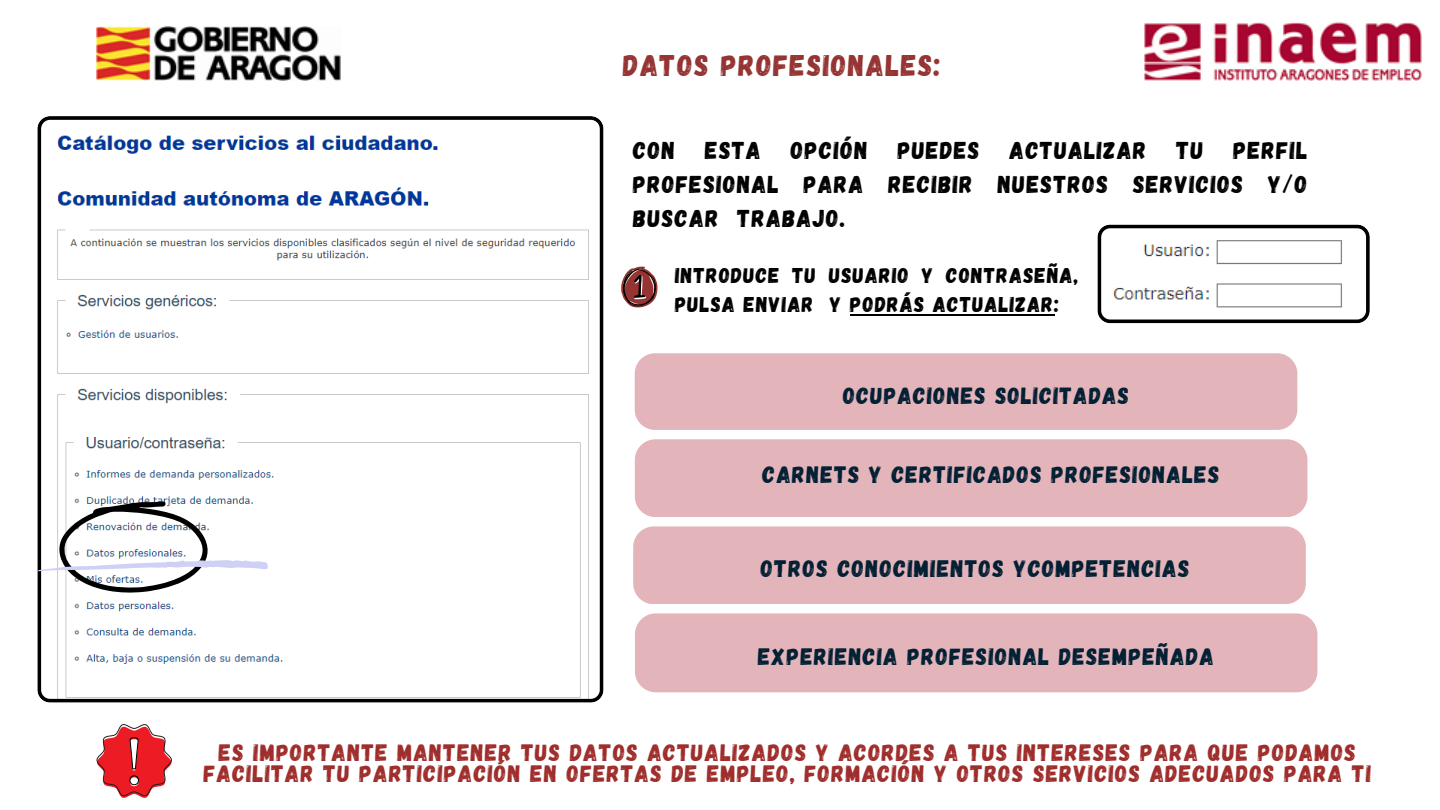
<style>
.page{position:relative;width:1440px;height:810px;background:#fff}
.page>*{position:absolute;margin:0;border:0;box-sizing:border-box;transform-origin:0 0}
.t1{font:29.8px "Gagalin";letter-spacing:.055em;color:#963333}
.t2{font:24.4px/33.8px "Gagalin";letter-spacing:.055em;color:#000;text-align:justify}
.t3{font:23.8px "Gagalin";letter-spacing:.055em;color:#022033}
.t4{font:23.7px/21.8px "Gagalin";letter-spacing:.055em;color:#9f2d2b;text-align:center}
.t5{font:23.7px "Gagalin";letter-spacing:.055em;color:#022033}
.t6{font:23.4px "Gagalin";letter-spacing:.055em;color:#022033}
.t7{font:21.4px/29.2px "Gagalin";letter-spacing:.055em;color:#000}
</style>
<div class="page">
<img style="left:97px;top:26px;width:244px;height:55px">
<img style="left:1144px;top:22px;width:277px;height:59px">
<div style="left:635px;top:353px;width:662px;height:77px;background:#e4b4bb"></div>
<div style="left:635px;top:439px;width:672px;height:78px;background:#e4b4bb"></div>
<div style="left:633px;top:526px;width:673px;height:78px;background:#e4b4bb"></div>
<div style="left:635px;top:613px;width:682px;height:79px;background:#e4b4bb"></div>
<svg style="left:97px;top:724px;width:75px;height:74px"></svg>
<svg style="left:37px;top:116px;width:567px;height:587px"></svg>
<svg style="left:1097px;top:225px;width:273px;height:98px"></svg>
<hr style="left:850px;top:314px;width:204px;height:1px;background:#000">
<svg style="left:621px;top:266px;width:37px;height:42px"></svg>
<svg style="left:38px;top:501px;width:230px;height:92px"></svg>
<h2 class="t1" style="left:623px;top:46px;width:319px">DATOS PROFESIONALES:</h2>
<p class="t2" style="left:633px;top:132px;width:676px">CON ESTA OPCIÓN PUEDES ACTUALIZAR TU PERFIL PROFESIONAL PARA RECIBIR NUESTROS SERVICIOS Y/O BUSCAR TRABAJO.</p>
<p class="t7" style="left:675px;top:260px;width:405px">INTRODUCE TU USUARIO Y CONTRASEÑA,<br>PULSA ENVIAR Y PODRÁS ACTUALIZAR:</p>
<p class="t6" style="left:843px;top:380px;width:287px">OCUPACIONES SOLICITADAS</p>
<p class="t5" style="left:763px;top:459px;width:458px">CARNETS Y CERTIFICADOS PROFESIONALES</p>
<h2 class="t3" style="left:761px;top:553px;width:430px">OTROS CONOCIMIENTOS YCOMPETENCIAS</h2>
<p class="t5" style="left:758px;top:641px;width:457px">EXPERIENCIA PROFESIONAL DESEMPEÑADA</p>
<p class="t4" style="left:204px;top:740px;width:1169px">ES IMPORTANTE MANTENER TUS DATOS ACTUALIZADOS Y ACORDES A TUS INTERESES PARA QUE PODAMOS<br>FACILITAR TU PARTICIPACIÓN EN OFERTAS DE EMPLEO, FORMACIÓN Y OTROS SERVICIOS ADECUADOS PARA TI</p>
</div>
